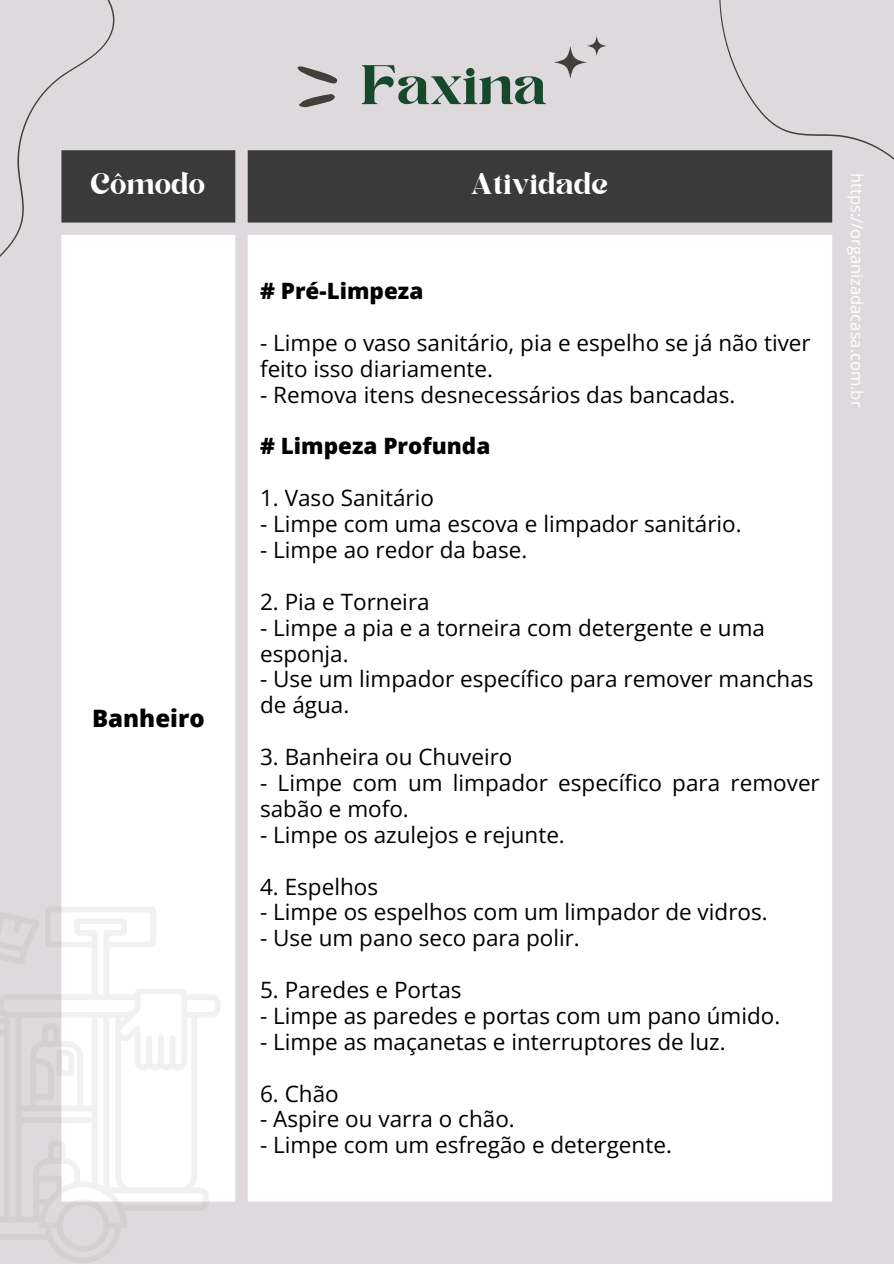
<style>
.page{position:relative;width:894px;height:1264px;background:#fff}
.page>*{position:absolute;margin:0;border:0;box-sizing:border-box;transform-origin:0 0}
.t1{font:55.65px "Kelin Eator";color:#16492c}
.t2{font:30px "Kelin Eator";color:#fff}
.t3{font:800 24px "Open Sans";color:#000}
.t4{font:22.5px/25.8px "Open Sans";color:#000}
.t5{font:800 22.5px "Open Sans";color:#000}
.t6{font:16.5px "Open Sans";color:#fff}
</style>
<div class="page">
<div style="left:0;top:0;width:893px;height:1263px;background:#ddd9dc"></div>
<div style="left:194px;top:150px;width:492px;height:72px;background:#3b3a3a"></div>
<div style="left:61px;top:235px;width:771px;height:966px;background:#fff"></div>
<svg style="left:297px;top:66px;width:41px;height:42px"></svg>
<svg style="left:686px;top:0;width:207px;height:270px"></svg>
<svg style="left:127px;top:150px;width:67px;height:113px;fill:#3b3a3a"></svg>
<svg style="left:0;top:0;width:127px;height:314px"></svg>
<svg style="left:553px;top:46px;width:33px;height:32px"></svg>
<svg style="left:586px;top:36px;width:20px;height:20px"></svg>
<svg style="left:0;top:900px;width:220px;height:362px"></svg>
<svg style="left:57px;top:1049px;width:17px;height:27px"></svg>
<p class="t1" style="left:362px;top:62px;width:187px">Faxina</p>
<p class="t2" style="left:91px;top:172px;width:116px">Cômodo</p>
<p class="t2" style="left:471px;top:172px;width:138px">Atividade</p>
<p class="t3" style="left:92px;top:701px;width:114px">Banheiro</p>
<p class="t5" style="left:260px;top:275px;width:165px"># Pré-Limpeza</p>
<p class="t4" style="left:260px;top:329px;width:552px">- Limpe o vaso sanitário, pia e espelho se já não tiver feito isso diariamente.</p>
<p class="t4" style="left:260px;top:381px;width:476px">- Remova itens desnecessários das bancadas.</p>
<h1 class="t5" style="left:260px;top:430px;width:232px"># Limpeza Profunda</h1>
<p class="t4" style="left:260px;top:484px;width:175px">1. Vaso Sanitário</p>
<p class="t4" style="left:260px;top:510px;width:483px">- Limpe com uma escova e limpador sanitário.</p>
<p class="t4" style="left:260px;top:536px;width:269px">- Limpe ao redor da base.</p>
<p class="t4" style="left:260px;top:588px;width:171px">2. Pia e Torneira</p>
<p class="t4" style="left:260px;top:614px;width:506px">- Limpe a pia e a torneira com detergente e uma esponja.</p>
<p class="t4" style="left:260px;top:665px;width:554px">- Use um limpador específico para remover manchas de água.</p>
<p class="t4" style="left:260px;top:743px;width:254px">3. Banheira ou Chuveiro</p>
<p class="t4" style="left:260px;top:769px;width:561px">- Limpe com um limpador específico para remover sabão e mofo.</p>
<p class="t4" style="left:260px;top:821px;width:306px">- Limpe os azulejos e rejunte.</p>
<p class="t4" style="left:260px;top:872px;width:119px">4. Espelhos</p>
<p class="t4" style="left:260px;top:898px;width:509px">- Limpe os espelhos com um limpador de vidros.</p>
<p class="t4" style="left:260px;top:924px;width:321px">- Use um pano seco para polir.</p>
<p class="t4" style="left:260px;top:976px;width:203px">5. Paredes e Portas</p>
<p class="t4" style="left:260px;top:1002px;width:521px">- Limpe as paredes e portas com um pano úmido.</p>
<p class="t4" style="left:260px;top:1028px;width:467px">- Limpe as maçanetas e interruptores de luz.</p>
<p class="t4" style="left:260px;top:1079px;width:80px">6. Chão</p>
<p class="t4" style="left:260px;top:1105px;width:256px">- Aspire ou varra o chão.</p>
<p class="t4" style="left:260px;top:1131px;width:413px">- Limpe com um esfregão e detergente.</p>
<p class="t6" style="left:868px;top:173px;width:236px;rotate:90deg">https://organizadacasa.com.br</p>
</div>
